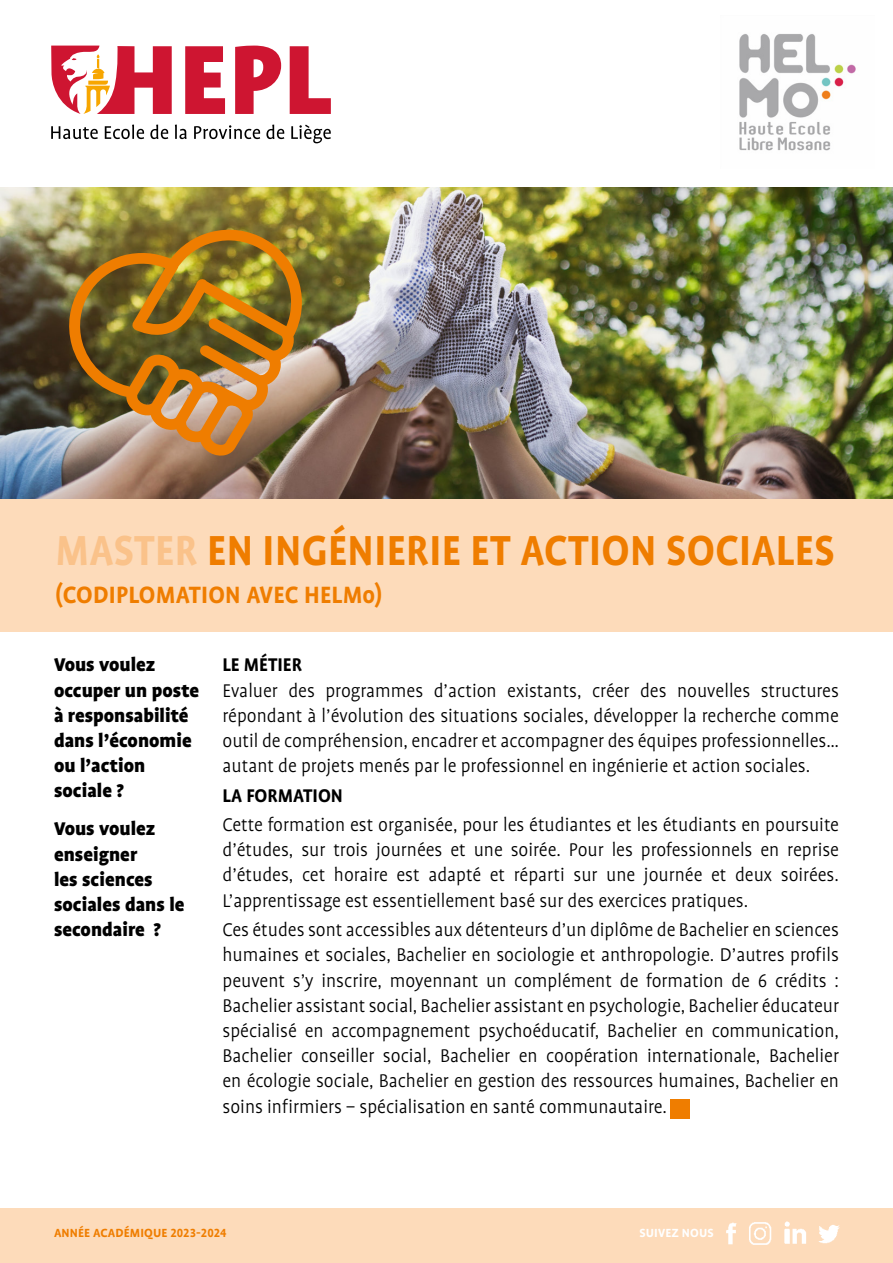
<style>
.page{position:relative;width:893px;height:1263px;background:#fff}
.page>*{position:absolute;margin:0;border:0;box-sizing:border-box;transform-origin:0 0}
.t1{font:700 48px "Profile OT";letter-spacing:.01em;color:#ef7d00;scale:.91 1}
.t2{font:700 27px "Profile OT";letter-spacing:.01em;color:#ef7d00;scale:.95 1}
.t3{font:300 21px/25.2px "Profile OT";color:#000;text-align:justify;scale:.95 1}
.t4{font:900 21px/25.2px "Profile OT";color:#000}
.t5{font:700 21px "Profile OT";color:#000;scale:.95 1}
.t6{font:700 13.5px "Profile OT";letter-spacing:.01em;color:#ef7d00}
.t7{font:700 13.5px "Profile OT";letter-spacing:.01em;color:#fff}
.s1{color:#fac28a}
</style>
<div class="page">
<svg style="left:51px;top:46px;width:280px;height:68px"></svg>
<svg style="left:51px;top:125px;width:280px;height:18px"></svg>
<div style="left:0;top:498px;width:893px;height:133px;background:#fddbba"></div>
<img style="left:0;top:187px;width:893px;height:311px">
<div style="left:671px;top:1099px;width:19px;height:19px;background:#ef7d00"></div>
<div style="left:0;top:1209px;width:893px;height:54px;background:#fddbba"></div>
<img style="left:61px;top:222px;width:243px;height:234px">
<img style="left:739px;top:34px;width:117px;height:117px">
<img style="left:726px;top:1222px;width:114px;height:23px">
<h1 class="t1" style="left:55px;top:523px;width:858px"><span class="s1">MASTER</span> EN INGÉNIERIE ET ACTION SOCIALES</h1>
<p class="t2" style="left:55px;top:579px;width:346px">(CODIPLOMATION AVEC HELMo)</p>
<p class="t4" style="left:54px;top:653px;width:147px">Vous voulez occuper un poste à responsabilité dans l’économie ou l’action sociale ?</p>
<p class="t4" style="left:54px;top:817px;width:132px">Vous voulez enseigner<br>les sciences sociales dans le secondaire ?</p>
<p class="t5" style="left:223px;top:653px;width:85px">LE MÉTIER</p>
<p class="t3" style="left:223px;top:678px;width:650px">Evaluer des programmes d’action existants, créer des nouvelles structures répondant à l’évolution des situations sociales, développer la recherche comme outil de compréhension, encadrer et accompagner des équipes professionnelles… autant de projets menés par le professionnel en ingénierie et action sociales.</p>
<p class="t5" style="left:223px;top:783px;width:128px">LA FORMATION</p>
<p class="t3" style="left:223px;top:812px;width:650px">Cette formation est organisée, pour les étudiantes et les étudiants en poursuite d’études, sur trois journées et une soirée. Pour les professionnels en reprise d’études, cet horaire est adapté et réparti sur une journée et deux soirées.<br>L’apprentissage est essentiellement basé sur des exercices pratiques.</p>
<p class="t3" style="left:223px;top:917px;width:650px">Ces études sont accessibles aux détenteurs d’un diplôme de Bachelier en sciences humaines et sociales, Bachelier en sociologie et anthropologie. D’autres profils peuvent s’y inscrire, moyennant un complément de formation de 6 crédits :<br>Bachelier assistant social, Bachelier assistant en psychologie, Bachelier éducateur spécialisé en accompagnement psychoéducatif, Bachelier en communication, Bachelier conseiller social, Bachelier en coopération internationale, Bachelier en écologie sociale, Bachelier en gestion des ressources humaines, Bachelier en soins infirmiers – spécialisation en santé communautaire.</p>
<p class="t6" style="left:54px;top:1225px;width:174px">ANNÉE ACADÉMIQUE 2023-2024</p>
<p class="t7" style="left:639px;top:1225px;width:76px">SUIVEZ NOUS</p>
</div>
